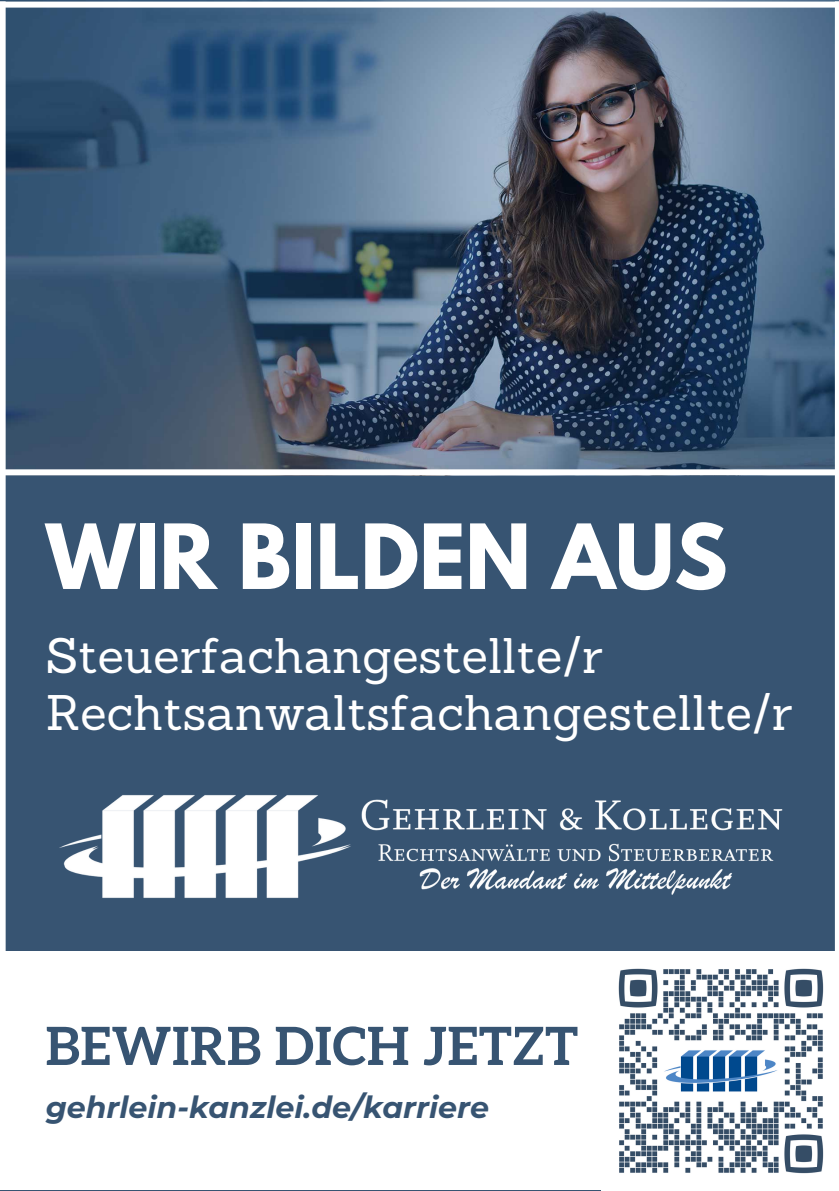
<style>
.page{position:relative;width:839px;height:1191px;background:#fff}
.page>*{position:absolute;margin:0;border:0;box-sizing:border-box;transform-origin:0 0}
.t1{font:700 79.4px "League Spartan";color:#fff}
.t2{font:700 52.8px "Aleo";letter-spacing:.015em;color:#375472}
.t3{font:48.8px/57px "Sanchez";color:#fff}
.t4{font:italic 700 30.2px "Montserrat";color:#375472}
</style>
<div class="page">
<div style="left:0;top:455px;width:838px;height:736px;background:#375472"></div>
<img style="left:0;top:0;width:838px;height:469px">
<img style="left:59px;top:795px;width:724px;height:103px">
<div style="left:0;top:951px;width:619px;height:239px;background:#fff"></div>
<img style="left:618px;top:951px;width:220px;height:239px">
<div style="left:0;top:2px;width:838px;height:6px;background:#fff"></div>
<div style="left:0;top:1px;width:6px;height:957px;background:#fff"></div>
<svg style="left:834px;top:1px;width:4px;height:957px;fill:#fff"></svg>
<div style="left:0;top:469px;width:838px;height:6px;background:#fff"></div>
<h1 class="t1" style="left:46px;top:518px;width:683px">WIR BILDEN AUS</h1>
<p class="t3" style="left:46px;top:627px;width:748px">Steuerfachangestellte/r<br>Rechtsanwaltsfachangestellte/r</p>
<p class="t2" style="left:46px;top:1016px;width:534px">BEWIRB DICH JETZT</p>
<p class="t4" style="left:46px;top:1089px;width:445px">gehrlein-kanzlei.de/karriere</p>
</div>
